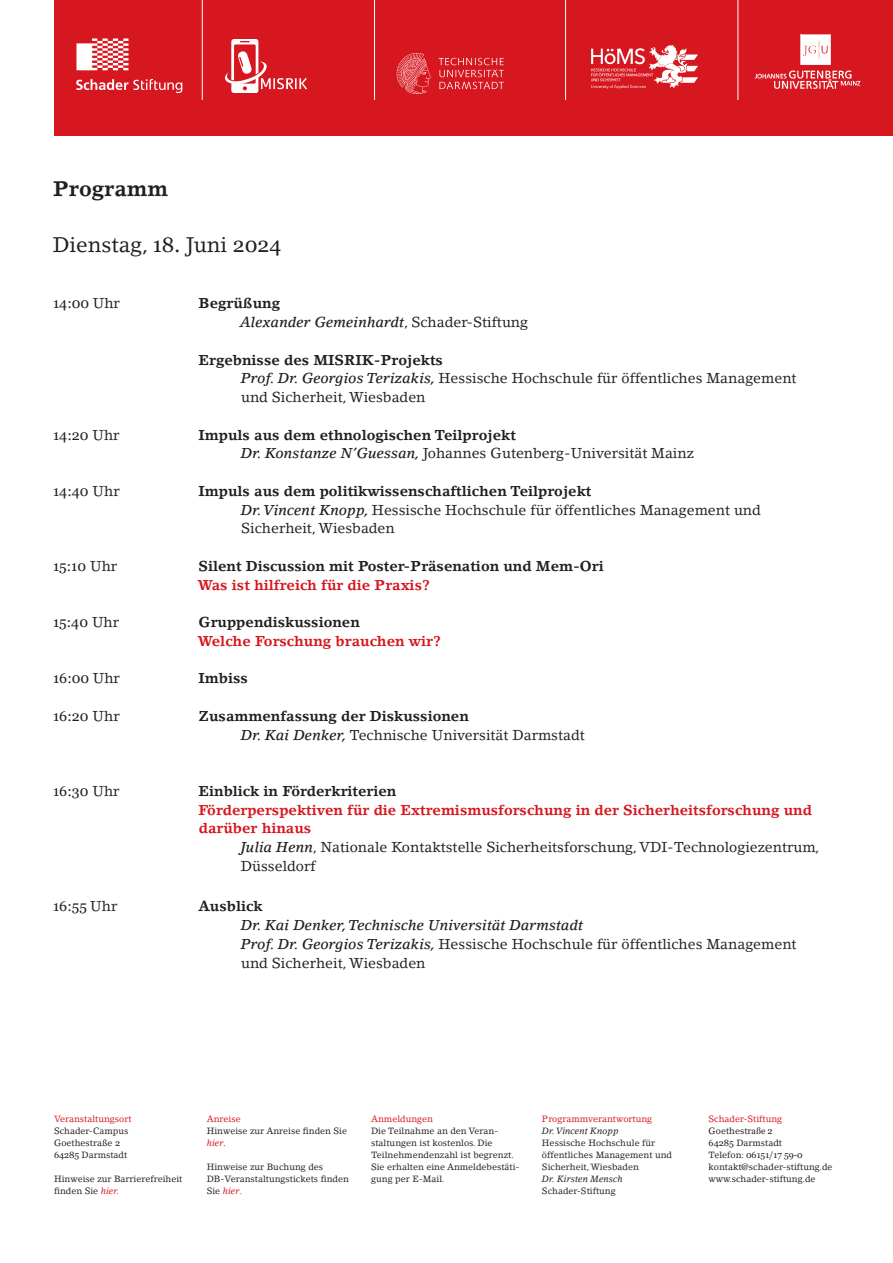
<style>
.page{position:relative;width:893px;height:1263px;background:#fff}
.page>*{position:absolute;margin:0;border:0;box-sizing:border-box;transform-origin:0 0}
.T2_Programm_Datum{font:21px "Lino Letter Std";color:#231f20}
.T2_Programm_Datum-2{font:700 21px "Lino Letter Std";color:#231f20}
.T2_Programm_Referent_Organisation{font:14.25px/18.8px "Lino Letter Std";color:#231f20}
.T2_Programm_Uhrzeit_Absatz{font:700 14.25px "Lino Letter Std";color:#231f20}
.T2_Programm_Thema_1__Ebene_Rot{font:700 14.25px/18.8px "Lino Letter Std";color:#d7171f}
.T2_Programm_Referent_Organisation-2{font:italic 500 14.25px "Lino Letter Std";color:#231f20}
.T2_Programm_Uhrzeit_Absatz-2{font:14.25px "Georgia";color:#231f20}
.t1{font:9px/12px "Lino Letter Std";color:#231f20}
.t2{font:9px "Lino Letter Std";color:#d7171f}
.t3{font:italic 9px "Lino Letter Std";color:#231f20}
.t4{font:9px "Georgia";color:#231f20}
.s1{font-family:"Georgia"}
.s2{font-family:"Lino Letter Std"}
.s3{font-weight:400;font-style:normal}
.s4{font-weight:500;font-style:italic}
.s5{font-style:italic;color:#d7171f}
.s6{color:#d7171f}
</style>
<div class="page">
<div style="left:54px;top:0;width:839px;height:136px;background:#d7171f"></div>
<hr style="left:202px;top:0;width:1px;height:100px;background:#fff">
<hr style="left:374px;top:0;width:1px;height:100px;background:#fff">
<hr style="left:565px;top:0;width:1px;height:100px;background:#fff">
<hr style="left:738px;top:0;width:1px;height:100px;background:#fff">
<svg style="left:76px;top:38px;width:52px;height:32px"></svg>
<svg style="left:76px;top:79px;width:106px;height:14px"></svg>
<img style="left:396px;top:53px;width:108px;height:41px">
<img style="left:591px;top:46px;width:106px;height:43px">
<img style="left:226px;top:39px;width:80px;height:53px">
<img style="left:754px;top:34px;width:107px;height:55px">
<p class="T2_Programm_Datum-2" style="left:53px;top:176px;width:117px">Programm</p>
<p class="T2_Programm_Datum" style="left:53px;top:232px;width:230px">Dienstag, <span class="s1">18.</span> Juni <span class="s1">2024</span></p>
<p class="T2_Programm_Uhrzeit_Absatz-2" style="left:53px;top:295px;width:68px">14:00 <span class="s2">Uhr</span></p>
<p class="T2_Programm_Uhrzeit_Absatz" style="left:199px;top:295px;width:83px">Begrüßung</p>
<p class="T2_Programm_Referent_Organisation-2" style="left:240px;top:314px;width:290px">Alexander Gemeinhardt<span class="s3">, Schader-Stiftung</span></p>
<p class="T2_Programm_Uhrzeit_Absatz" style="left:199px;top:351px;width:246px">Ergebnisse des MISRIK-Projekts</p>
<p class="T2_Programm_Referent_Organisation" style="left:241px;top:369px;width:557px"><span class="s4">Prof. Dr. Georgios Terizakis,</span> Hessische Hochschule für öffentliches Management</p>
<p class="T2_Programm_Referent_Organisation" style="left:241px;top:388px;width:186px">und Sicherheit, Wiesbaden</p>
<p class="T2_Programm_Uhrzeit_Absatz-2" style="left:53px;top:426px;width:68px">14:20 <span class="s2">Uhr</span></p>
<p class="T2_Programm_Uhrzeit_Absatz" style="left:199px;top:426px;width:319px">Impuls aus dem ethnologischen Teilprojekt</p>
<p class="T2_Programm_Referent_Organisation" style="left:241px;top:444px;width:454px"><span class="s4">Dr. Konstanze N’Guessan,</span> Johannes Gutenberg-Universität Mainz</p>
<p class="T2_Programm_Uhrzeit_Absatz-2" style="left:53px;top:482px;width:68px">14:40 <span class="s2">Uhr</span></p>
<p class="T2_Programm_Uhrzeit_Absatz" style="left:199px;top:482px;width:394px">Impuls aus dem politikwissenschaftlichen Teilprojekt</p>
<p class="T2_Programm_Referent_Organisation" style="left:241px;top:500px;width:521px"><span class="s4">Dr. Vincent Knopp,</span> Hessische Hochschule für öffentliches Management und<br>Sicherheit, Wiesbaden</p>
<p class="T2_Programm_Uhrzeit_Absatz-2" style="left:53px;top:557px;width:66px">15:10 <span class="s2">Uhr</span></p>
<p class="T2_Programm_Uhrzeit_Absatz" style="left:199px;top:557px;width:407px">Silent Discussion mit Poster-Präsenation und Mem-Ori</p>
<p class="T2_Programm_Thema_1__Ebene_Rot" style="left:197px;top:575px;width:234px">Was ist hilfreich für die Praxis?</p>
<p class="T2_Programm_Uhrzeit_Absatz-2" style="left:53px;top:614px;width:68px">15:40 <span class="s2">Uhr</span></p>
<p class="T2_Programm_Uhrzeit_Absatz" style="left:199px;top:614px;width:163px">Gruppendiskussionen</p>
<p class="T2_Programm_Thema_1__Ebene_Rot" style="left:197px;top:631px;width:245px">Welche Forschung brauchen wir?</p>
<p class="T2_Programm_Uhrzeit_Absatz-2" style="left:53px;top:670px;width:68px">16:00 <span class="s2">Uhr</span></p>
<p class="T2_Programm_Uhrzeit_Absatz" style="left:199px;top:670px;width:51px">Imbiss</p>
<p class="T2_Programm_Uhrzeit_Absatz-2" style="left:53px;top:707px;width:68px">16:20 <span class="s2">Uhr</span></p>
<p class="T2_Programm_Uhrzeit_Absatz" style="left:199px;top:707px;width:272px">Zusammenfassung der Diskussionen</p>
<p class="T2_Programm_Referent_Organisation" style="left:241px;top:725px;width:345px"><span class="s4">Dr. Kai Denker,</span> Technische Universität Darmstadt</p>
<p class="T2_Programm_Uhrzeit_Absatz-2" style="left:53px;top:782px;width:68px">16:30 <span class="s2">Uhr</span></p>
<p class="T2_Programm_Uhrzeit_Absatz" style="left:199px;top:782px;width:199px">Einblick in Förderkriterien</p>
<p class="T2_Programm_Thema_1__Ebene_Rot" style="left:198px;top:800px;width:615px">Förderperspektiven für die Extremismusforschung in der Sicherheitsforschung und darüber hinaus</p>
<p class="T2_Programm_Referent_Organisation" style="left:240px;top:838px;width:581px"><span class="s4">Julia Henn</span>, Nationale Kontaktstelle Sicherheitsforschung, VDI-Technologiezentrum,<br>Düsseldorf</p>
<p class="T2_Programm_Uhrzeit_Absatz-2" style="left:53px;top:898px;width:66px">16:55 <span class="s2">Uhr</span></p>
<p class="T2_Programm_Uhrzeit_Absatz" style="left:199px;top:898px;width:66px">Ausblick</p>
<p class="T2_Programm_Referent_Organisation-2" style="left:241px;top:916px;width:344px">Dr. Kai Denker, Technische Universität Darmstadt</p>
<p class="T2_Programm_Referent_Organisation" style="left:241px;top:934px;width:557px"><span class="s4">Prof. Dr. Georgios Terizakis,</span> Hessische Hochschule für öffentliches Management</p>
<p class="T2_Programm_Referent_Organisation" style="left:241px;top:953px;width:186px">und Sicherheit, Wiesbaden</p>
<p class="t2" style="left:54px;top:1113px;width:79px">Veranstaltungsort</p>
<p class="t1" style="left:54px;top:1124px;width:76px">Schader-Campus</p>
<p class="t1" style="left:54px;top:1136px;width:68px">Goethestraße <span class="s1">2</span></p>
<p class="t1" style="left:54px;top:1148px;width:75px"><span class="s1">64285</span> Darmstadt</p>
<p class="t1" style="left:54px;top:1172px;width:130px">Hinweise zur Barrierefreiheit</p>
<p class="t1" style="left:54px;top:1184px;width:67px">finden Sie <span class="s5">hier.</span></p>
<p class="t2" style="left:207px;top:1113px;width:36px">Anreise</p>
<p class="t1" style="left:207px;top:1124px;width:142px">Hinweise zur Anreise finden Sie <span class="s5">hier</span>.</p>
<p class="t1" style="left:207px;top:1160px;width:144px">Hinweise zur Buchung des<br>DB-Veranstaltungstickets finden<br>Sie <span class="s5">hier</span><span class="s6">.</span></p>
<p class="t2" style="left:371px;top:1113px;width:63px">Anmeldungen</p>
<p class="t1" style="left:371px;top:1124px;width:150px">Die Teilnahme an den Veran&shy;staltungen ist kostenlos. Die<br>Teilnehmendenzahl ist begrenzt.<br>Sie erhalten eine Anmeldebestäti&shy;gung per E-Mail.</p>
<p class="t2" style="left:542px;top:1113px;width:112px">Programmverantwortung</p>
<p class="t3" style="left:542px;top:1125px;width:78px">Dr. Vincent Knopp</p>
<p class="t1" style="left:542px;top:1136px;width:132px">Hessische Hochschule für öffentliches Management und<br>Sicherheit, Wiesbaden</p>
<p class="t3" style="left:542px;top:1173px;width:82px">Dr. Kirsten Mensch</p>
<p class="t1" style="left:542px;top:1184px;width:75px">Schader-Stiftung</p>
<p class="t2" style="left:709px;top:1113px;width:75px">Schader-Stiftung</p>
<p class="t1" style="left:709px;top:1124px;width:66px">Goethestr<span class="s1">aße 2</span></p>
<p class="t1" style="left:709px;top:1136px;width:75px"><span class="s1">64285</span> Darmstadt</p>
<p class="t4" style="left:709px;top:1149px;width:96px"><span class="s2">Telefon:</span> 06151/17 59-0</p>
<p class="t1" style="left:709px;top:1160px;width:125px">kontakt@schader-stiftung.de</p>
<p class="t1" style="left:709px;top:1172px;width:108px">www.schader-stiftung.de</p>
</div>
